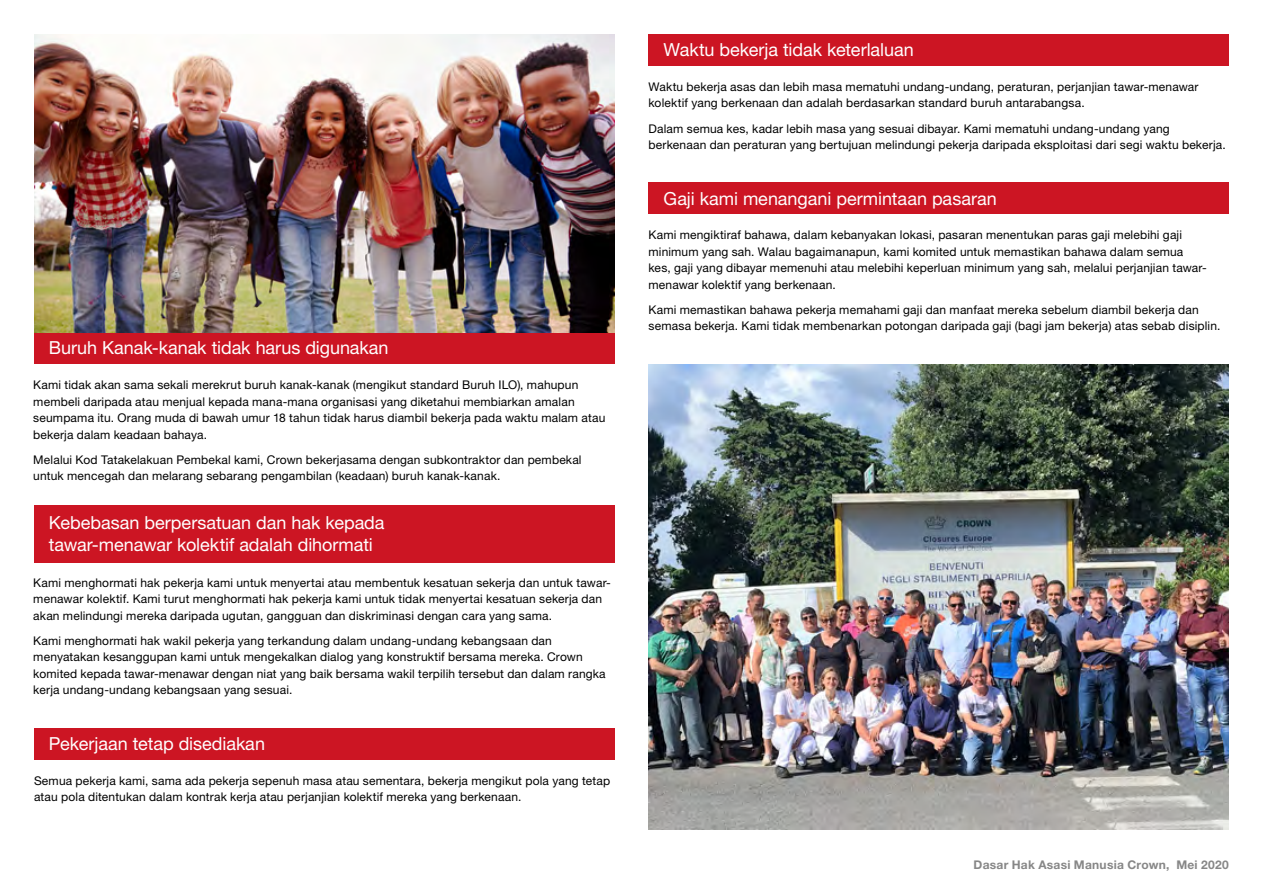
<style>
.page{position:relative;width:1263px;height:893px;background:#fff}
.page>*{position:absolute;margin:0;border:0;box-sizing:border-box;transform-origin:0 0}
.t1{font:18px/21.6px "Helvetica Neue LT Std";letter-spacing:-.005em;color:#fff}
.t2{font:12px/16.5px "Helvetica Neue LT Std";letter-spacing:.015em;color:#000}
.t3{font:700 12px "Helvetica Neue LT Std";letter-spacing:.025em;color:#878787}
</style>
<div class="page">
<img style="left:648px;top:364px;width:581px;height:465px">
<div style="left:34px;top:505px;width:580px;height:57px;background:#cc1523"></div>
<div style="left:34px;top:728px;width:580px;height:32px;background:#cc1523"></div>
<div style="left:648px;top:34px;width:581px;height:32px;background:#cc1523"></div>
<div style="left:648px;top:182px;width:581px;height:32px;background:#cc1523"></div>
<div style="left:34px;top:332px;width:580px;height:32px;background:#cc1523"></div>
<img style="left:34px;top:34px;width:580px;height:298px">
<h1 class="t1" style="left:49px;top:337px;width:341px">Buruh Kanak-kanak tidak harus digunakan</h1>
<p class="t2" style="left:33px;top:376px;width:573px">Kami tidak akan sama sekali merekrut buruh kanak-kanak (mengikut standard Buruh ILO), mahupun membeli daripada atau menjual kepada mana-mana organisasi yang diketahui membiarkan amalan seumpama itu. Orang muda di bawah umur 18 tahun tidak harus diambil bekerja pada waktu malam atau bekerja dalam keadaan bahaya.</p>
<p class="t2" style="left:33px;top:451px;width:550px">Melalui Kod Tatakelakuan Pembekal kami, Crown bekerjasama dengan subkontraktor dan pembekal untuk mencegah dan melarang sebarang pengambilan (keadaan) buruh kanak-kanak.</p>
<h1 class="t1" style="left:49px;top:512px;width:337px">Kebebasan berpersatuan dan hak kepada tawar-menawar kolektif adalah dihormati</h1>
<p class="t2" style="left:33px;top:574px;width:579px">Kami menghormati hak pekerja kami untuk menyertai atau membentuk kesatuan sekerja dan untuk tawar&shy;menawar kolektif. Kami turut menghormati hak pekerja kami untuk tidak menyertai kesatuan sekerja dan akan melindungi mereka daripada ugutan, gangguan dan diskriminasi dengan cara yang sama.</p>
<p class="t2" style="left:33px;top:632px;width:574px">Kami menghormati hak wakil pekerja yang terkandung dalam undang-undang kebangsaan dan menyatakan kesanggupan kami untuk mengekalkan dialog yang konstruktif bersama mereka. Crown komited kepada tawar-menawar dengan niat yang baik bersama wakil terpilih tersebut dan dalam rangka kerja undang-undang kebangsaan yang sesuai.</p>
<h1 class="t1" style="left:49px;top:733px;width:218px">Pekerjaan tetap disediakan</h1>
<p class="t2" style="left:34px;top:772px;width:578px">Semua pekerja kami, sama ada pekerja sepenuh masa atau sementara, bekerja mengikut pola yang tetap atau pola ditentukan dalam kontrak kerja atau perjanjian kolektif mereka yang berkenaan.</p>
<h1 class="t1" style="left:664px;top:39px;width:252px">Waktu bekerja tidak keterlaluan</h1>
<p class="t2" style="left:648px;top:78px;width:552px">Waktu bekerja asas dan lebih masa mematuhi undang-undang, peraturan, perjanjian tawar-menawar kolektif yang berkenaan dan adalah berdasarkan standard buruh antarabangsa.</p>
<p class="t2" style="left:648px;top:120px;width:579px">Dalam semua kes, kadar lebih masa yang sesuai dibayar. Kami mematuhi undang-undang yang berkenaan dan peraturan yang bertujuan melindungi pekerja daripada eksploitasi dari segi waktu bekerja.</p>
<h1 class="t1" style="left:664px;top:187px;width:335px">Gaji kami menangani permintaan pasaran</h1>
<p class="t2" style="left:648px;top:227px;width:560px">Kami mengiktiraf bahawa, dalam kebanyakan lokasi, pasaran menentukan paras gaji melebihi gaji minimum yang sah. Walau bagaimanapun, kami komited untuk memastikan bahawa dalam semua kes, gaji yang dibayar memenuhi atau melebihi keperluan minimum yang sah, melalui perjanjian tawar&shy;menawar kolektif yang berkenaan.</p>
<p class="t2" style="left:648px;top:301px;width:573px">Kami memastikan bahawa pekerja memahami gaji dan manfaat mereka sebelum diambil bekerja dan semasa bekerja. Kami tidak membenarkan potongan daripada gaji (bagi jam bekerja) atas sebab disiplin.</p>
<p class="t3" style="left:973px;top:857px;width:257px">Dasar Hak Asasi Manusia Crown, Mei 2020</p>
</div>
